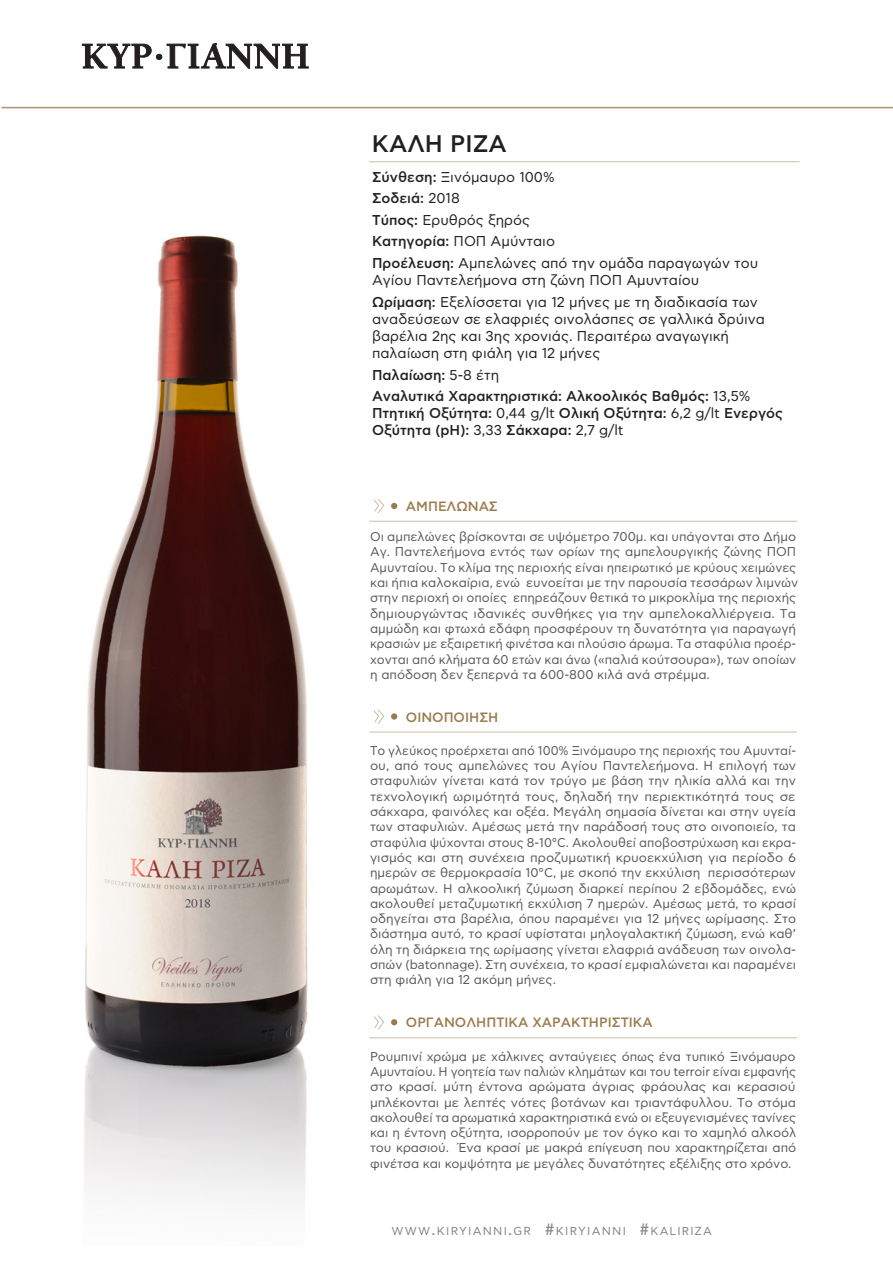
<style>
.page{position:relative;width:893px;height:1263px;background:#fff}
.page>*{position:absolute;margin:0;border:0;box-sizing:border-box;transform-origin:0 0}
.t1{font:500 24px "CF Asty";color:#231f20}
.t2{font:14.25px/21.6px "CF Asty";color:#231f20}
.t3{font:500 14.25px/21.6px "CF Asty";color:#231f20}
.t4{font:500 13.5px "CF Asty";color:#9a7b4e}
.t5{font:12.75px/15.3px "CF Asty";color:#57585a;text-align:justify}
.t6{font:11.55px "CF Asty";letter-spacing:.105em;color:#808285}
.s1{font-weight:500}
.s2{font-weight:400}
.s3{font-size:16.5px}
</style>
<div class="page">
<img style="left:1px;top:66px;width:599px;height:1136px">
<hr style="left:369px;top:161px;width:430px;height:1px;background:#ccbca6">
<svg style="left:82px;top:43px;width:226px;height:26px"></svg>
<hr style="left:369px;top:521px;width:428px;height:1px;background:#ccbca6">
<svg style="left:373px;top:498px;width:12px;height:16px"></svg>
<svg style="left:391px;top:503px;width:6px;height:6px"></svg>
<hr style="left:369px;top:732px;width:428px;height:1px;background:#ccbca6">
<svg style="left:373px;top:709px;width:12px;height:16px"></svg>
<div style="left:391px;top:713px;width:6px;height:7px;background:#9a7b4e;border-radius:50%"></div>
<hr style="left:369px;top:1037px;width:428px;height:1px;background:#ccbca6">
<svg style="left:373px;top:1014px;width:12px;height:17px"></svg>
<svg style="left:391px;top:1019px;width:6px;height:6px"></svg>
<hr style="left:2px;top:107px;width:891px;height:1px;background:#a79875">
<h1 class="t1" style="left:372px;top:130px;width:136px">ΚΑΛΗ ΡΙΖΑ</h1>
<p class="t2" style="left:372px;top:166px;width:388px"><span class="s1">Σύνθεση:</span> Ξινόμαυρο 100%<br><span class="s1">Σοδειά:</span> 2018<br><span class="s1">Τύπος:</span> Ερυθρός ξηρός<br><span class="s1">Κατηγορία:</span> ΠΟΠ Αμύνταιο<br><span class="s1">Προέλευση:</span> Αμπελώνες από την ομάδα παραγωγών του</p>
<p class="t2" style="left:372px;top:270px;width:387px">Αγίου Παντελεήμονα στη ζώνη ΠΟΠ Αμυνταίου<br><span class="s1">Ωρίμαση:</span> Εξελίσσεται για 12 μήνες με τη διαδικασία των</p>
<p class="t2" style="left:372px;top:311px;width:395px;line-height:17.1px">αναδεύσεων σε ελαφριές οινολάσπες σε γαλλικά δρύινα βαρέλια 2ης και 3ης χρονιάς. Περαιτέρω αναγωγική παλαίωση στη φιάλη για 12 μήνες</p>
<p class="t3" style="left:372px;top:364px;width:380px">Παλαίωση: <span class="s2">5-8 έτη<br></span>Αναλυτικά Χαρακτηριστικά: Αλκοολικός Βαθμός: <span class="s2">13,5%</span></p>
<p class="t3" style="left:372px;top:405px;width:412px;line-height:17.1px">Πτητική Οξύτητα: <span class="s2">0,44 g/lt</span> Ολική Οξύτητα: <span class="s2">6,2 g/lt</span> Ενεργός<br>Οξύτητα (pH): <span class="s2">3,33</span> Σάκχαρα: <span class="s2">2,7 g/lt</span></p>
<p class="t4" style="left:406px;top:498px;width:93px">ΑΜΠΕΛΩΝΑΣ</p>
<p class="t5" style="left:370px;top:529px;width:430px;text-align:left">Οι αμπελώνες βρίσκονται σε υψόμετρο 700μ. και υπάγονται στο Δήμο Αγ. Παντελεήμονα εντός των ορίων της αμπελουργικής ζώνης ΠΟΠ Αμυνταίου. Το κλίμα της περιοχής είναι ηπειρωτικό με κρύους χειμώνες και ήπια καλοκαίρια, ενώ ευνοείται με την παρουσία τεσσάρων λιμνών στην περιοχή οι οποίες επηρεάζουν θετικά το μικροκλίμα της περιοχής δημιουργώντας ιδανικές συνθήκες για την αμπελοκαλλιέργεια. Tα αμμώδη και φτωχά εδάφη προσφέρουν τη δυνατότητα για παραγωγή κρασιών με εξαιρετική φινέτσα και πλούσιο άρωμα. Τα σταφύλια προέρ&shy;χονται από κλήματα 60 ετών και άνω («παλιά κούτσουρα»), των οποίων η απόδοση δεν ξεπερνά τα 600-800 κιλά ανά στρέμμα.</p>
<p class="t4" style="left:406px;top:709px;width:94px">OINOΠOIΗΣΗ</p>
<p class="t5" style="left:370px;top:743px;width:428px">Το γλεύκος προέρχεται από 100% Ξινόμαυρο της περιοχής του Αμυνταί&shy;ου, από τους αμπελώνες του Αγίου Παντελεήμονα. Η επιλογή των σταφυλιών γίνεται κατά τον τρύγο με βάση την ηλικία αλλά και την τεχνολογική ωριμότητά τους, δηλαδή την περιεκτικότητά τους σε σάκχαρα, φαινόλες και οξέα. Μεγάλη σημασία δίνεται και στην υγεία των σταφυλιών. Αμέσως μετά την παράδοσή τους στο οινοποιείο, τα σταφύλια ψύχονται στους 8-10°C. Ακολουθεί αποβοστρύχωση και εκρα&shy;γισμός και στη συνέχεια προζυμωτική κρυοεκχύλιση για περίοδο 6 ημερών σε θερμοκρασία 10°C, με σκοπό την εκχύλιση περισσότερων αρωμάτων. Η αλκοολική ζύμωση διαρκεί περίπου 2 εβδομάδες, ενώ ακολουθεί μεταζυμωτική εκχύλιση 7 ημερών. Αμέσως μετά, το κρασί οδηγείται στα βαρέλια, όπου παραμένει για 12 μήνες ωρίμασης. Στο διάστημα αυτό, το κρασί υφίσταται μηλογαλακτική ζύμωση, ενώ καθ’ όλη τη διάρκεια της ωρίμασης γίνεται ελαφριά ανάδευση των οινολα&shy;σπών (batonnage). Στη συνέχεια, το κρασί εμφιαλώνεται και παραμένει στη φιάλη για 12 ακόμη μήνες.</p>
<p class="t4" style="left:406px;top:1015px;width:248px">ΟΡΓΑΝΟΛΗΠΤΙΚΑ ΧΑΡΑΚΤΗΡΙΣΤΙΚΑ</p>
<p class="t5" style="left:370px;top:1049px;width:428px">Ρουμπινί χρώμα με χάλκινες ανταύγειες όπως ένα τυπικό Ξινόμαυρο Αμυνταίου. Η γοητεία των παλιών κλημάτων και του terroir είναι εμφανής στο κρασί. μύτη έντονα αρώματα άγριας φράουλας και κερασιού μπλέκονται με λεπτές νότες βοτάνων και τριαντάφυλλου. Το στόμα ακολουθεί τα αρωματικά χαρακτηριστικά ενώ οι εξευγενισμένες τανίνες και η έντονη οξύτητα, ισορροπούν με τον όγκο και το χαμηλό αλκοόλ του κρασιού. Ένα κρασί με μακρά επίγευση που χαρακτηρίζεται από φινέτσα και κομψότητα με μεγάλες δυνατότητες εξέλιξης στο χρόνο.</p>
<p class="t6" style="left:392px;top:1224px;width:322px">WWW<span class="s3">.</span>KIRYIANNI<span class="s3">.</span>GR <span class="s3">#</span>KIRYIANNI <span class="s3">#</span>KALIRIZA</p>
</div>
